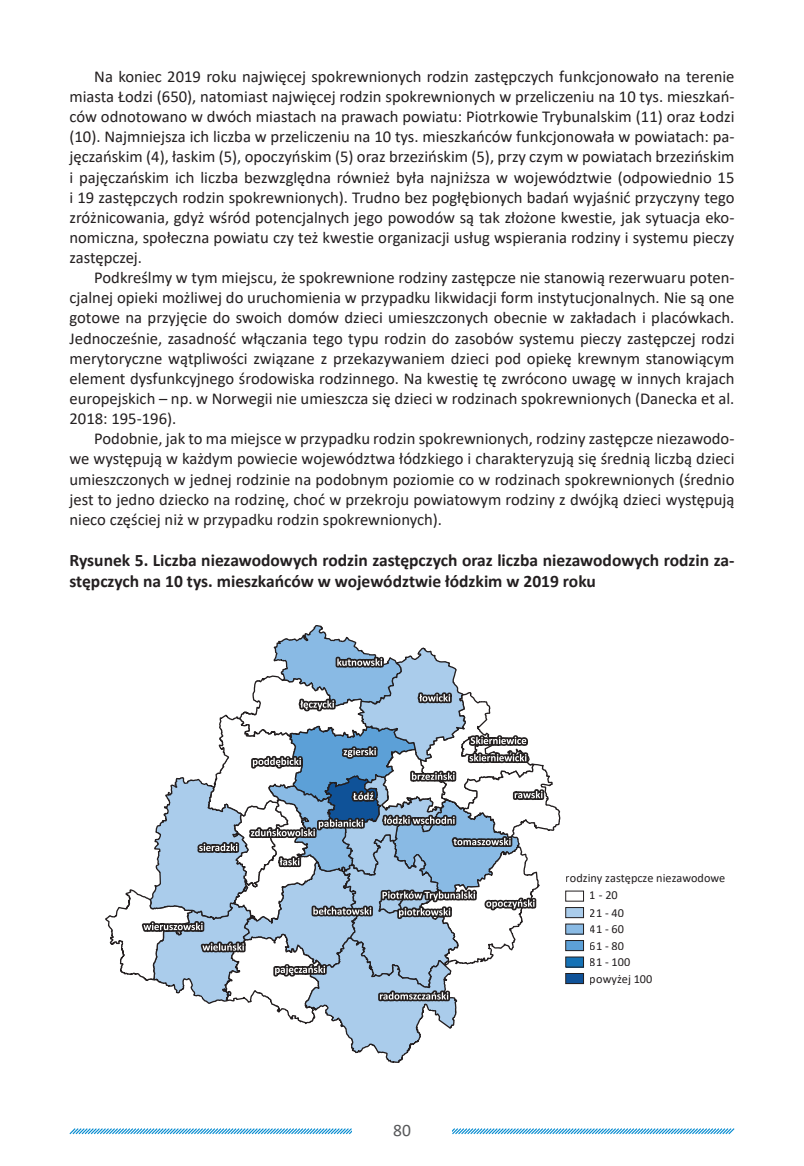
<style>
.page{position:relative;width:804px;height:1166px;background:#fff}
.page>*{position:absolute;margin:0;border:0;box-sizing:border-box;transform-origin:0 0}
.t1{font:700 17.5px/21px "Calibri";color:#231f20}
.t2{font:17.5px "Calibri";color:#57585a}
.t3{font:16.62px "Calibri";color:#231f20}
.t4{font:12.25px/16.8px "Calibri";color:#231f20}
</style>
<div class="page">
<svg style="left:69px;top:1128px;width:666px;height:7px"></svg>
<div style="left:352px;top:1103px;width:100px;height:57px;background:#fff"></div>
<svg style="left:105px;top:625px;width:456px;height:438px"></svg>
<div style="left:565px;top:890px;width:19px;height:11px;border:1px solid #231f20"></div>
<div style="left:565px;top:907px;width:18px;height:10px;background:#aacceb"></div>
<div style="left:565px;top:907px;width:19px;height:11px;border:1px solid #231f20"></div>
<div style="left:565px;top:924px;width:18px;height:10px;background:#89bae4"></div>
<div style="left:565px;top:923px;width:19px;height:11px;border:1px solid #231f20"></div>
<div style="left:565px;top:940px;width:18px;height:10px;background:#5ca0d7"></div>
<div style="left:565px;top:940px;width:19px;height:11px;border:1px solid #231f20"></div>
<div style="left:565px;top:957px;width:18px;height:10px;background:#1572b6"></div>
<div style="left:565px;top:956px;width:19px;height:11px;border:1px solid #231f20"></div>
<div style="left:565px;top:973px;width:18px;height:10px;background:#0f5298"></div>
<div style="left:565px;top:973px;width:19px;height:11px;border:1px solid #231f20"></div>
<p class="t3" style="left:94px;top:65px;width:641px">Na koniec 2019 roku najwięcej spokrewnionych rodzin zastępczych funkcjonowało na terenie</p>
<p class="t3" style="left:69px;top:85px;width:666px">miasta Łodzi (650), natomiast najwięcej rodzin spokrewnionych w przeliczeniu na 10 tys. mieszkań-</p>
<p class="t3" style="left:69px;top:105px;width:666px">ców odnotowano w dwóch miastach na prawach powiatu: Piotrkowie Trybunalskim (11) oraz Łodzi</p>
<p class="t3" style="left:69px;top:125px;width:666px">(10). Najmniejsza ich liczba w przeliczeniu na 10 tys. mieszkańców funkcjonowała w powiatach: pa-</p>
<p class="t3" style="left:69px;top:145px;width:666px">jęczańskim (4), łaskim (5), opoczyńskim (5) oraz brzezińskim (5), przy czym w powiatach brzezińskim</p>
<p class="t3" style="left:69px;top:165px;width:666px">i pajęczańskim ich liczba bezwzględna również była najniższa w województwie (odpowiednio 15</p>
<p class="t3" style="left:69px;top:186px;width:666px">i 19 zastępczych rodzin spokrewnionych). Trudno bez pogłębionych badań wyjaśnić przyczyny tego</p>
<p class="t3" style="left:69px;top:206px;width:666px">zróżnicowania, gdyż wśród potencjalnych jego powodów są tak złożone kwestie, jak sytuacja eko-</p>
<p class="t3" style="left:69px;top:226px;width:666px">nomiczna, społeczna powiatu czy też kwestie organizacji usług wspierania rodziny i systemu pieczy</p>
<p class="t3" style="left:69px;top:246px;width:74px">zastępczej.</p>
<p class="t3" style="left:94px;top:266px;width:641px">Podkreślmy w tym miejscu, że spokrewnione rodziny zastępcze nie stanowią rezerwuaru poten-</p>
<p class="t3" style="left:69px;top:286px;width:666px">cjalnej opieki możliwej do uruchomienia w przypadku likwidacji form instytucjonalnych. Nie są one</p>
<p class="t3" style="left:69px;top:306px;width:666px">gotowe na przyjęcie do swoich domów dzieci umieszczonych obecnie w zakładach i placówkach.</p>
<p class="t3" style="left:69px;top:326px;width:666px">Jednocześnie, zasadność włączania tego typu rodzin do zasobów systemu pieczy zastępczej rodzi</p>
<p class="t3" style="left:69px;top:347px;width:666px">merytoryczne wątpliwości związane z przekazywaniem dzieci pod opiekę krewnym stanowiącym</p>
<p class="t3" style="left:69px;top:367px;width:666px">element dysfunkcyjnego środowiska rodzinnego. Na kwestię tę zwrócono uwagę w innych krajach</p>
<p class="t3" style="left:69px;top:387px;width:666px">europejskich – np. w Norwegii nie umieszcza się dzieci w rodzinach spokrewnionych (Danecka et al.</p>
<p class="t3" style="left:69px;top:407px;width:108px">2018: 195-196).</p>
<p class="t3" style="left:94px;top:427px;width:641px">Podobnie, jak to ma miejsce w przypadku rodzin spokrewnionych, rodziny zastępcze niezawodo-</p>
<p class="t3" style="left:69px;top:447px;width:666px">we występują w każdym powiecie województwa łódzkiego i charakteryzują się średnią liczbą dzieci</p>
<p class="t3" style="left:69px;top:467px;width:666px">umieszczonych w jednej rodzinie na podobnym poziomie co w rodzinach spokrewnionych (średnio</p>
<p class="t3" style="left:69px;top:487px;width:666px">jest to jedno dziecko na rodzinę, choć w przekroju powiatowym rodziny z dwójką dzieci występują</p>
<p class="t3" style="left:69px;top:508px;width:374px">nieco częściej niż w przypadku rodzin spokrewnionych).</p>
<p class="t1" style="left:69px;top:549px;width:666px">Rysunek 5. Liczba niezawodowych rodzin zastępczych oraz liczba niezawodowych rodzin za&shy;stępczych na 10 tys. mieszkańców w województwie łódzkim w 2019 roku</p>
<p class="t2" style="left:393px;top:1118px;width:19px">80</p>
<p class="t4" style="left:590px;top:869px;width:137px;text-indent:-24px">rodziny zastępcze niezawodowe<br>1 - 20<br>21 - 40<br>41 - 60<br>61 - 80<br>81 - 100<br>powyżej 100</p>
</div>
